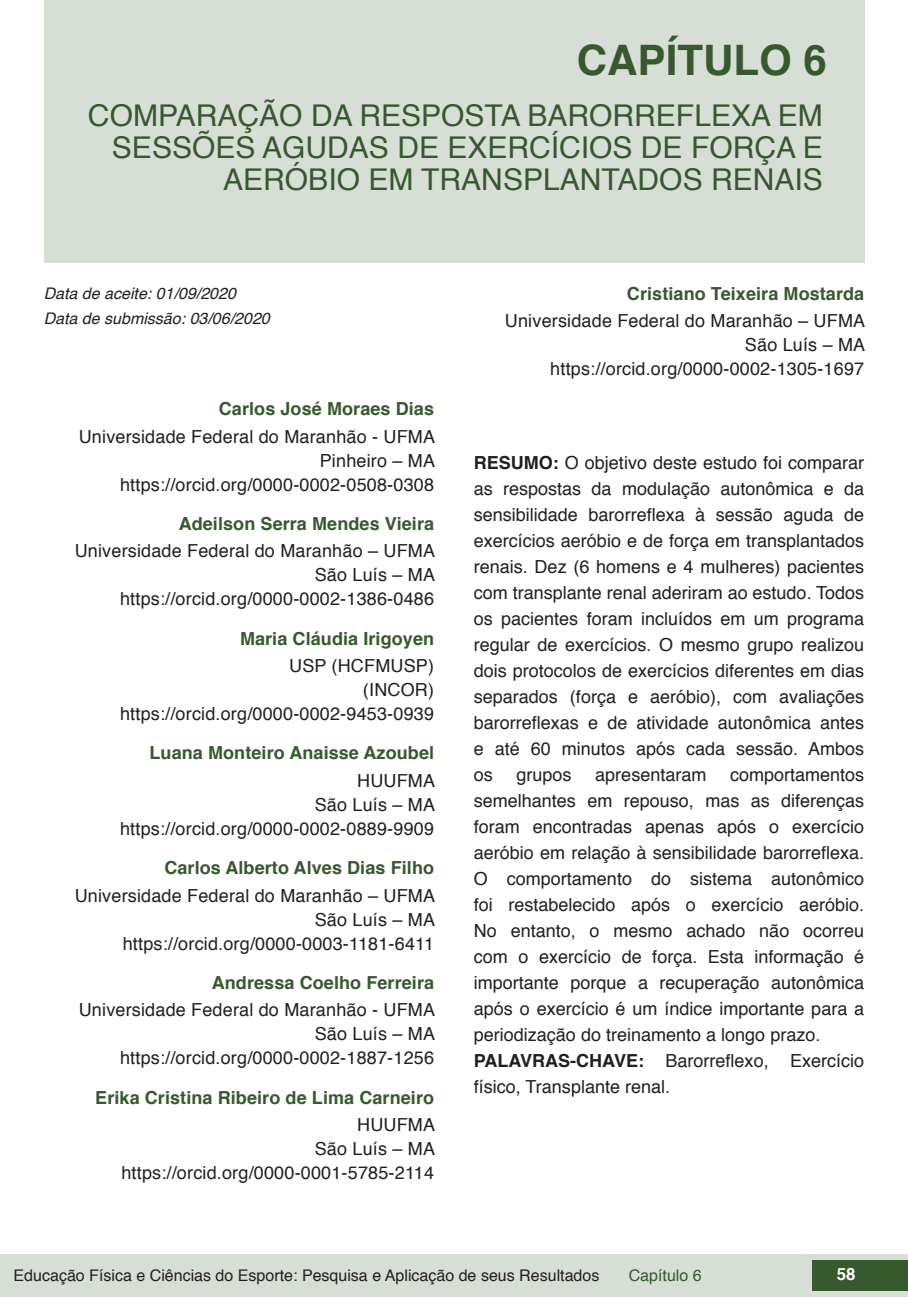
<style>
.page{position:relative;width:908px;height:1304px;background:#fff}
.page>*{position:absolute;margin:0;border:0;box-sizing:border-box;transform-origin:0 0}
.capítulos{font:700 42px "Helvetica";color:#36592e}
.nome_artigos{font:30px/32px "Helvetica";color:#36592e;text-align:right}
.Resumos_e_PC_TXT{font:18px/26px "Helvetica";color:#231f20;text-align:justify}
.info_autores{font:18px "Helvetica";letter-spacing:.01em;color:#231f20}
.nome_autores{font:700 18px "Helvetica";letter-spacing:.005em;color:#36592e}
.t1{font:700 16.8px "Helvetica";color:#fff}
.t2{font:16px "Helvetica";color:#231f20}
.data{font:italic 16px "Helvetica";color:#231f20}
.t3{font:16px "Helvetica";color:#36592e}
.s1{font-weight:700}
</style>
<div class="page">
<div style="left:0;top:1254px;width:906px;height:43px;background:#d7ded5"></div>
<div style="left:812px;top:1261px;width:95px;height:30px;background:#36592e"></div>
<div style="left:44px;top:0;width:819px;height:263px;background:#d7ded5"></div>
<p class="capítulos" style="left:576px;top:26px;width:251px">CAPÍTULO 6</p>
<p class="nome_artigos" style="left:88px;top:101px;width:736px">COMPARAÇÃO DA RESPOSTA BARORREFLEXA EM<br>SESSÕES AGUDAS DE EXERCÍCIOS DE FORÇA E<br>AERÓBIO EM TRANSPLANTADOS RENAIS</p>
<p class="data" style="left:44px;top:280px;width:194px">Data de aceite: 01/09/2020</p>
<p class="data" style="left:44px;top:306px;width:227px">Data de submissão: 03/06/2020</p>
<p class="nome_autores" style="left:219px;top:395px;width:217px">Carlos José Moraes Dias</p>
<p class="info_autores" style="left:79px;top:423px;width:357px">Universidade Federal do Maranhão - UFMA</p>
<p class="info_autores" style="left:319px;top:447px;width:117px">Pinheiro – MA</p>
<p class="info_autores" style="left:120px;top:471px;width:315px">https://orcid.org/0000-0002-0508-0308</p>
<p class="nome_autores" style="left:178px;top:509px;width:257px">Adeilson Serra Mendes Vieira</p>
<p class="info_autores" style="left:75px;top:537px;width:361px">Universidade Federal do Maranhão – UFMA</p>
<p class="info_autores" style="left:314px;top:561px;width:122px">São Luís – MA</p>
<p class="info_autores" style="left:120px;top:585px;width:315px">https://orcid.org/0000-0002-1386-0486</p>
<p class="nome_autores" style="left:240px;top:624px;width:195px">Maria Cláudia Irigoyen</p>
<p class="info_autores" style="left:289px;top:652px;width:146px">USP (HCFMUSP)</p>
<p class="info_autores" style="left:363px;top:676px;width:73px">(INCOR)</p>
<p class="info_autores" style="left:120px;top:700px;width:315px">https://orcid.org/0000-0002-9453-0939</p>
<p class="nome_autores" style="left:149px;top:739px;width:286px">Luana Monteiro Anaisse Azoubel</p>
<p class="info_autores" style="left:357px;top:767px;width:79px">HUUFMA</p>
<p class="info_autores" style="left:314px;top:791px;width:122px">São Luís – MA</p>
<p class="info_autores" style="left:120px;top:815px;width:315px">https://orcid.org/0000-0002-0889-9909</p>
<p class="nome_autores" style="left:164px;top:853px;width:271px">Carlos Alberto Alves Dias Filho</p>
<p class="info_autores" style="left:75px;top:881px;width:361px">Universidade Federal do Maranhão – UFMA</p>
<p class="info_autores" style="left:314px;top:905px;width:122px">São Luís – MA</p>
<p class="info_autores" style="left:123px;top:929px;width:313px">https://orcid.org/0000-0003-1181-6411</p>
<p class="nome_autores" style="left:212px;top:968px;width:224px">Andressa Coelho Ferreira</p>
<p class="info_autores" style="left:79px;top:996px;width:357px">Universidade Federal do Maranhão - UFMA</p>
<p class="info_autores" style="left:314px;top:1020px;width:122px">São Luís – MA</p>
<p class="info_autores" style="left:120px;top:1044px;width:315px">https://orcid.org/0000-0002-1887-1256</p>
<p class="nome_autores" style="left:95px;top:1083px;width:340px">Erika Cristina Ribeiro de Lima Carneiro</p>
<p class="info_autores" style="left:357px;top:1111px;width:79px">HUUFMA</p>
<p class="info_autores" style="left:314px;top:1135px;width:122px">São Luís – MA</p>
<p class="info_autores" style="left:121px;top:1159px;width:314px">https://orcid.org/0000-0001-5785-2114</p>
<p class="nome_autores" style="left:626px;top:279px;width:239px">Cristiano Teixeira Mostarda</p>
<p class="info_autores" style="left:504px;top:307px;width:361px">Universidade Federal do Maranhão – UFMA</p>
<p class="info_autores" style="left:744px;top:331px;width:122px">São Luís – MA</p>
<p class="info_autores" style="left:550px;top:355px;width:315px">https://orcid.org/0000-0002-1305-1697</p>
<p class="Resumos_e_PC_TXT" style="left:473px;top:451px;width:392px"><span class="s1">RESUMO:</span> O objetivo deste estudo foi comparar as respostas da modulação autonômica e da sensibilidade barorreflexa à sessão aguda de exercícios aeróbio e de força em transplantados renais. Dez (6 homens e 4 mulheres) pacientes com transplante renal aderiram ao estudo. Todos os pacientes foram incluídos em um programa regular de exercícios. O mesmo grupo realizou dois protocolos de exercícios diferentes em dias separados (força e aeróbio), com avaliações barorreflexas e de atividade autonômica antes e até 60 minutos após cada sessão. Ambos os</p>
<p class="Resumos_e_PC_TXT" style="left:473px;top:763px;width:392px;text-indent:256px">comportamentos semelhantes em repouso, mas as diferenças foram encontradas apenas após o exercício aeróbio em relação à sensibilidade barorreflexa.<br>O comportamento do sistema autonômico foi restabelecido após o exercício aeróbio.<br>No entanto, o mesmo achado não ocorreu com o exercício de força. Esta informação é importante porque a recuperação autonômica após o exercício é um índice importante para a periodização do treinamento a longo prazo.</p>
<p class="Resumos_e_PC_TXT" style="left:473px;top:1049px;width:392px"><span class="s1">PALAVRAS-CHAVE:</span> Barorreflexo, Exercício físico, Transplante renal.</p>
<p class="Resumos_e_PC_TXT" style="left:516px;top:763px;width:57px">grupos</p>
<p class="Resumos_e_PC_TXT" style="left:595px;top:763px;width:113px">apresentaram</p>
<p class="t2" style="left:14px;top:1263px;width:587px">Educação Física e Ciências do Esporte: Pesquisa e Aplicação de seus Resultados</p>
<p class="t3" style="left:628px;top:1263px;width:74px">Capítulo 6</p>
<p class="t1" style="left:836px;top:1261px;width:20px">58</p>
</div>
